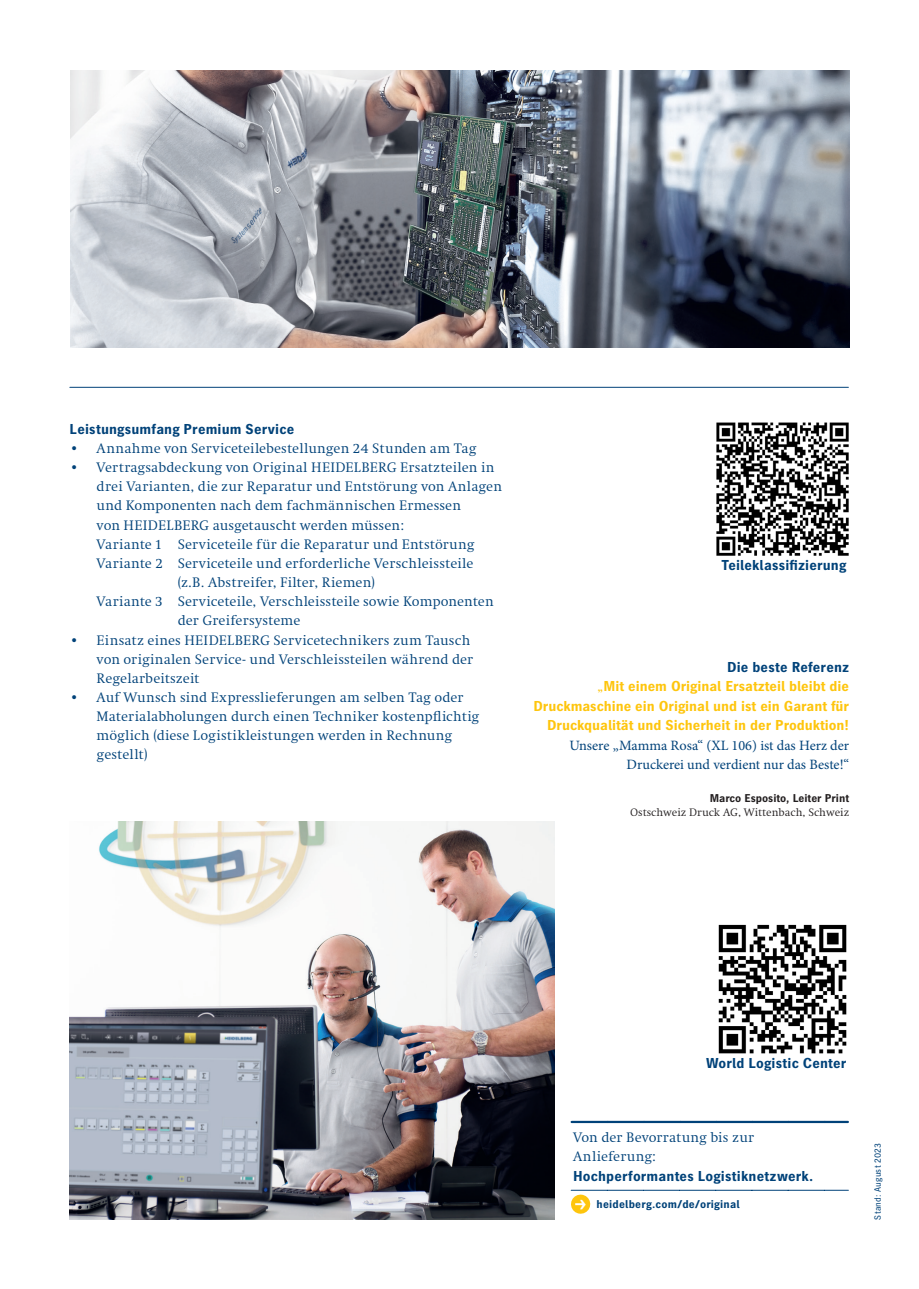
<style>
.page{position:relative;width:919px;height:1289px;background:#fff}
.page>*{position:absolute;margin:0;border:0;box-sizing:border-box;transform-origin:0 0}
._005_Cross_Ref_Title_A4_Antiqua_Gothic_9_{font:14.25px/19.2px "Heidelberg Antiqua ML";letter-spacing:.01em;color:#004279}
.t1{font:700 14.25px/19.5px "Heidelberg Gothic Ml";color:#fec50d;text-align:right}
._003_Copy_Text_A4_Antiqua_Reg_9_5pt{font:700 14.25px "Heidelberg Gothic Ml";letter-spacing:.01em;color:#004279}
.t2{font:14.25px "Minion Pro";color:#004279}
.t3{font:11.25px/13.5px "Heidelberg Antiqua ML";color:#231f20;text-align:right}
.t4{font:700 11.25px "Heidelberg Gothic Ml";letter-spacing:.02em;color:#004279}
._016_Imprint_Printnumber_A4_Gothic_Reg_6p{font:9px "Heidelberg Gothic Ml";letter-spacing:.025em;color:#004279}
.s1{color:#004279}
.s2{font-family:"Heidelberg Antiqua ML";font-weight:400}
.s3{font-family:"Minion Pro";font-weight:400;color:#004279}
.s4{font-family:"Heidelberg Gothic Ml";font-weight:700}
.s5{font-weight:400;font-size:24.3px;color:#fff}
</style>
<div class="page">
<hr style="left:70px;top:387px;width:778px;height:1px;background:#004279">
<img style="left:70px;top:70px;width:779px;height:278px">
<svg style="left:571px;top:1120px;width:276px;height:3px"></svg>
<svg style="left:571px;top:1189px;width:277px;height:24px"></svg>
<img style="left:70px;top:821px;width:484px;height:398px">
<img style="left:716px;top:422px;width:133px;height:134px">
<img style="left:718px;top:924px;width:129px;height:130px">
<p class="_003_Copy_Text_A4_Antiqua_Reg_9_5pt" style="left:70px;top:421px;width:226px">Leistungsumfang Premium Service</p>
<p class="_005_Cross_Ref_Title_A4_Antiqua_Gothic_9_" style="left:70px;top:439px;width:408px">• Annahme von Serviceteilebestellungen 24 Stunden am Tag</p>
<p class="_005_Cross_Ref_Title_A4_Antiqua_Gothic_9_" style="left:70px;top:458px;width:426px">• Vertragsabdeckung von Original HEIDELBERG Ersatzteilen in</p>
<p class="_005_Cross_Ref_Title_A4_Antiqua_Gothic_9_" style="left:97px;top:477px;width:407px">drei Varianten, die zur Reparatur und Entstörung von Anlagen</p>
<p class="_005_Cross_Ref_Title_A4_Antiqua_Gothic_9_" style="left:97px;top:496px;width:366px">und Komponenten nach dem fachmännischen Ermessen</p>
<p class="_005_Cross_Ref_Title_A4_Antiqua_Gothic_9_" style="left:97px;top:515px;width:309px">von HEIDELBERG ausgetauscht werden müssen:</p>
<p class="_005_Cross_Ref_Title_A4_Antiqua_Gothic_9_" style="left:97px;top:534px;width:379px">Variante 1 Serviceteile für die Reparatur und Entstörung</p>
<p class="_005_Cross_Ref_Title_A4_Antiqua_Gothic_9_" style="left:97px;top:553px;width:378px">Variante 2 Serviceteile und erforderliche Verschleissteile</p>
<p class="_005_Cross_Ref_Title_A4_Antiqua_Gothic_9_" style="left:178px;top:573px;width:199px">(z.B. Abstreifer, Filter, Riemen)</p>
<p class="_005_Cross_Ref_Title_A4_Antiqua_Gothic_9_" style="left:97px;top:592px;width:398px">Variante 3 Serviceteile, Verschleissteile sowie Komponenten</p>
<p class="_005_Cross_Ref_Title_A4_Antiqua_Gothic_9_" style="left:178px;top:611px;width:124px">der Greifersysteme</p>
<p class="_005_Cross_Ref_Title_A4_Antiqua_Gothic_9_" style="left:97px;top:630px;width:378px;text-indent:-27px">• Einsatz eines HEIDELBERG Servicetechnikers zum Tausch von originalen Service- und Verschleissteilen während der<br>Regelarbeitszeit</p>
<p class="_005_Cross_Ref_Title_A4_Antiqua_Gothic_9_" style="left:97px;top:687px;width:384px;text-indent:-27px">• Auf Wunsch sind Expresslieferungen am selben Tag oder Materialabholungen durch einen Techniker kostenpflichtig möglich (diese Logistikleistungen werden in Rechnung gestellt)</p>
<p class="_003_Copy_Text_A4_Antiqua_Reg_9_5pt" style="left:721px;top:556px;width:126px">Teileklassifizierung</p>
<p class="t1" style="left:597px;top:657px;width:253px"><span class="s1">Die beste Referenz<br></span><span class="s2">„</span>Mit einem Original Ersatzteil bleibt die</p>
<p class="t1" style="left:533px;top:696px;width:317px">Druckmaschine ein Original und ist ein Garant für<br>Druckqualität und Sicherheit in der Produktion!<br><span class="s3">Unsere „Mamma Rosa“ (XL 106) ist das Herz der</span></p>
<p class="t2" style="left:626px;top:755px;width:224px">Druckerei und verdient nur das Beste!“</p>
<p class="t3" style="left:630px;top:792px;width:220px"><span class="s4">Marco Esposito, Leiter Print<br></span>Ostschweiz Druck AG, Wittenbach, Schweiz</p>
<p class="_003_Copy_Text_A4_Antiqua_Reg_9_5pt" style="left:706px;top:1055px;width:142px">World Logistic Center</p>
<p class="_005_Cross_Ref_Title_A4_Antiqua_Gothic_9_" style="left:573px;top:1127px;width:242px">Von der Bevorratung bis zur<br>Anlieferung:<br><span class="s4">Hochperformantes Logistiknetzwerk.</span></p>
<p class="t4" style="left:578px;top:1197px;width:163px"><span class="s5">›</span> heidelberg.com/de/original</p>
<p class="_016_Imprint_Printnumber_A4_Gothic_Reg_6p" style="left:872px;top:1219px;width:78px;rotate:-90deg">Stand: August 2023</p>
</div>
